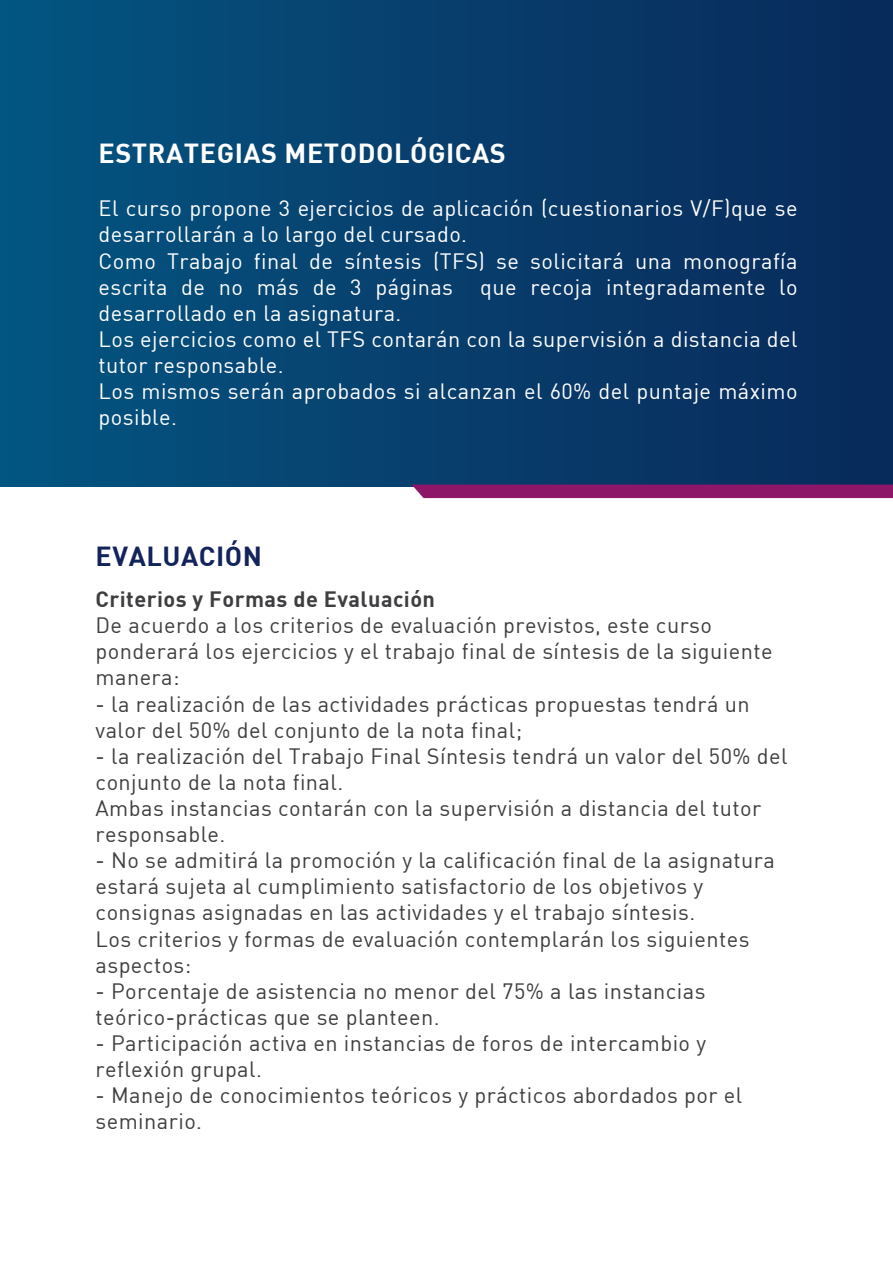
<style>
.page{position:relative;width:893px;height:1263px;background:#fff}
.page>*{position:absolute;margin:0;border:0;box-sizing:border-box;transform-origin:0 0}
.t1{font:700 27px "DIN";letter-spacing:.02em;color:#fff}
.t2{font:700 27px "DIN";letter-spacing:.02em;color:#13235b}
.t3{font:21.75px/26.1px "DIN";letter-spacing:.02em;color:#3e3d40}
.t4{font:21.75px/26.1px "DIN";letter-spacing:.02em;color:#fff}
.t5{font:700 21.75px "DIN";letter-spacing:.02em;color:#3e3d40}
</style>
<div class="page">
<div style="left:0;top:0;width:893px;height:487px;background:linear-gradient(to right,#045581,#092959)"></div>
<div style="left:412px;top:485px;width:481px;height:13px;background:#8e1668"></div>
<p class="t1" style="left:99px;top:136px;width:409px">ESTRATEGIAS METODOLÓGICAS</p>
<p class="t4" style="left:99px;top:195px;width:701px">El curso propone 3 ejercicios de aplicación (cuestionarios V/F)que se desarrollarán a lo largo del cursado.<br>Como Trabajo final de síntesis (TFS) se solicitará una monografía escrita de no más de 3 páginas que recoja integradamente lo desarrollado en la asignatura.<br>Los ejercicios como el TFS contarán con la supervisión a distancia del tutor responsable.<br>Los mismos serán aprobados si alcanzan el 60% del puntaje máximo posible.</p>
<p class="t2" style="left:96px;top:539px;width:168px">EVALUACIÓN</p>
<p class="t5" style="left:96px;top:585px;width:341px">Criterios y Formas de Evaluación</p>
<p class="t3" style="left:96px;top:612px;width:678px">De acuerdo a los criterios de evaluación previstos, este curso ponderará los ejercicios y el trabajo final de síntesis de la siguiente manera:</p>
<p class="t3" style="left:96px;top:690px;width:656px">- la realización de las actividades prácticas propuestas tendrá un valor del 50% del conjunto de la nota final;</p>
<p class="t3" style="left:96px;top:742px;width:693px">- la realización del Trabajo Final Síntesis tendrá un valor del 50% del conjunto de la nota final.<br>Ambas instancias contarán con la supervisión a distancia del tutor responsable.</p>
<p class="t3" style="left:96px;top:847px;width:681px">- No se admitirá la promoción y la calificación final de la asignatura estará sujeta al cumplimiento satisfactorio de los objetivos y consignas asignadas en las actividades y el trabajo síntesis.<br>Los criterios y formas de evaluación contemplarán los siguientes aspectos:</p>
<p class="t3" style="left:96px;top:977px;width:611px">- Porcentaje de asistencia no menor del 75% a las instancias teórico-prácticas que se planteen.</p>
<p class="t3" style="left:96px;top:1029px;width:612px">- Participación activa en instancias de foros de intercambio y reflexión grupal.</p>
<p class="t3" style="left:96px;top:1082px;width:648px">- Manejo de conocimientos teóricos y prácticos abordados por el seminario.</p>
</div>
